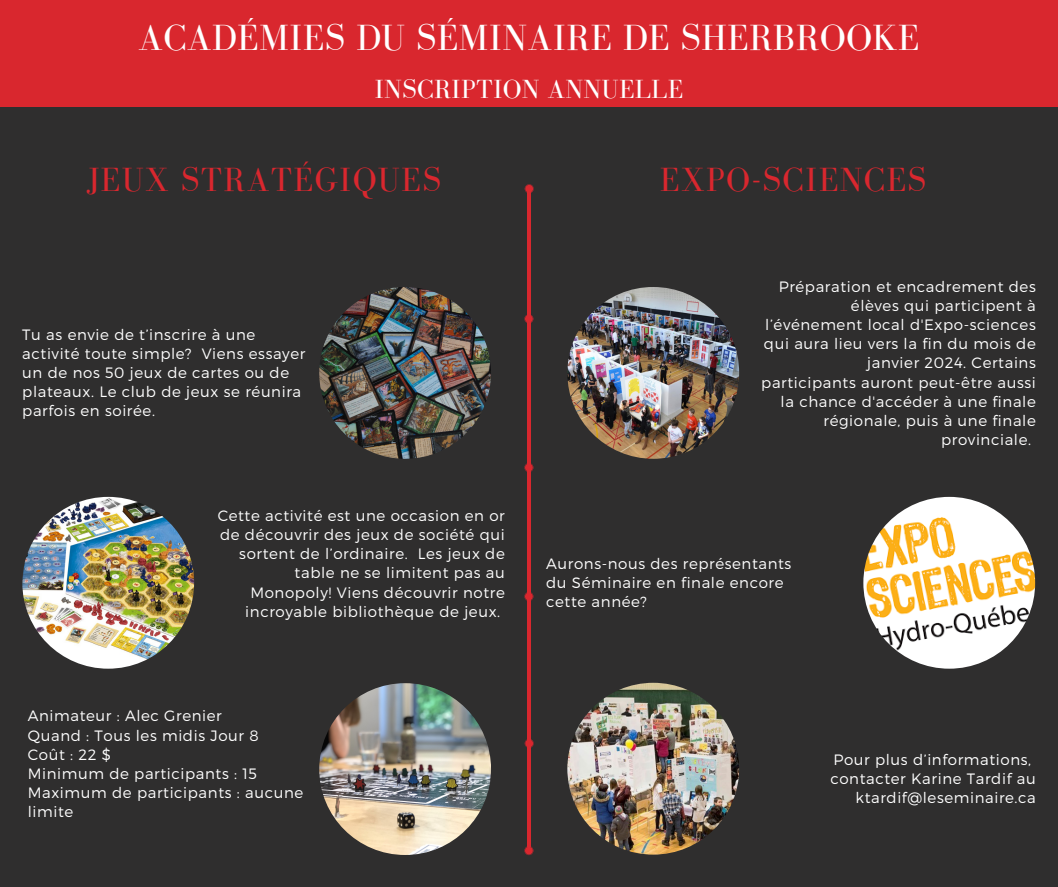
<style>
.page{position:relative;width:1058px;height:887px;background:#fff}
.page>*{position:absolute;margin:0;border:0;box-sizing:border-box;transform-origin:0 0}
.t1{font:37.5px "Bodoni FLF";letter-spacing:.01em;color:#fff}
.t2{font:34.5px "Bodoni FLF";letter-spacing:.04em;color:#d9272e}
.t3{font:27px "Bodoni FLF";letter-spacing:.01em;color:#fff}
.t4{font:300 15px/19.2px "Montserrat";letter-spacing:.04em;color:#fff}
</style>
<div class="page">
<div style="left:0;top:0;width:1058px;height:886px;background:#d9272e"></div>
<div style="left:0;top:107px;width:1058px;height:779px;background:#2f2e2e"></div>
<hr style="left:528px;top:187px;width:2px;height:660px;background:#d9272e">
<svg style="left:524px;top:184px;width:9px;height:9px"></svg>
<div style="left:525px;top:185px;width:8px;height:8px;background:#d9272e;border-radius:50%"></div>
<svg style="left:524px;top:314px;width:9px;height:9px"></svg>
<div style="left:525px;top:315px;width:8px;height:8px;background:#d9272e;border-radius:50%"></div>
<svg style="left:524px;top:463px;width:9px;height:9px"></svg>
<div style="left:525px;top:463px;width:8px;height:8px;background:#d9272e;border-radius:50%"></div>
<svg style="left:524px;top:592px;width:9px;height:9px"></svg>
<div style="left:525px;top:592px;width:8px;height:8px;background:#d9272e;border-radius:50%"></div>
<svg style="left:524px;top:739px;width:9px;height:9px"></svg>
<div style="left:525px;top:739px;width:8px;height:8px;background:#d9272e;border-radius:50%"></div>
<svg style="left:524px;top:846px;width:9px;height:9px"></svg>
<div style="left:525px;top:846px;width:8px;height:8px;background:#d9272e;border-radius:50%"></div>
<img style="left:319px;top:287px;width:172px;height:172px;border-radius:50%">
<img style="left:22px;top:497px;width:172px;height:171px;border-radius:50%">
<img style="left:319px;top:683px;width:172px;height:172px;border-radius:50%">
<img style="left:567px;top:287px;width:172px;height:172px;border-radius:50%">
<img style="left:863px;top:497px;width:172px;height:171px;border-radius:50%">
<img style="left:567px;top:682px;width:172px;height:172px;border-radius:50%">
<p class="t1" style="left:138px;top:17px;width:782px">ACADÉMIES DU SÉMINAIRE DE SHERBROOKE</p>
<p class="t3" style="left:374px;top:75px;width:310px">INSCRIPTION ANNUELLE</p>
<p class="t2" style="left:86px;top:160px;width:356px">JEUX STRATÉGIQUES</p>
<p class="t2" style="left:660px;top:160px;width:268px">EXPO-SCIENCES</p>
<p class="t4" style="left:22px;top:324px;width:284px">Tu as envie de t’inscrire à une activité toute simple? Viens essayer un de nos 50 jeux de cartes ou de plateaux. Le club de jeux se réunira parfois en soirée.</p>
<p class="t4" style="left:218px;top:505px;width:289px">Cette activité est une occasion en or</p>
<p class="t4" style="left:220px;top:524px;width:286px">de découvrir des jeux de société qui</p>
<p class="t4" style="left:239px;top:543px;width:267px">sortent de l’ordinaire. Les jeux de</p>
<p class="t4" style="left:295px;top:562px;width:212px">table ne se limitent pas au</p>
<p class="t4" style="left:250px;top:582px;width:256px">Monopoly! Viens découvrir notre</p>
<p class="t4" style="left:245px;top:601px;width:256px">incroyable bibliothèque de jeux.</p>
<p class="t4" style="left:28px;top:705px;width:195px">Animateur : Alec Grenier</p>
<p class="t4" style="left:28px;top:724px;width:232px">Quand : Tous les midis Jour 8</p>
<p class="t4" style="left:28px;top:744px;width:85px">Coût : 22 $</p>
<p class="t4" style="left:28px;top:763px;width:231px">Minimum de participants : 15</p>
<p class="t4" style="left:28px;top:782px;width:277px">Maximum de participants : aucune limite</p>
<p class="t4" style="left:764px;top:276px;width:273px;text-align:right">Préparation et encadrement des élèves qui participent à l’événement local d'Expo-sciences qui aura lieu vers la fin du mois de janvier 2024. Certains</p>
<p class="t4" style="left:761px;top:372px;width:276px">participants auront peut-être aussi</p>
<p class="t4" style="left:780px;top:391px;width:257px">la chance d'accéder à une finale</p>
<p class="t4" style="left:823px;top:410px;width:214px">régionale, puis à une finale</p>
<p class="t4" style="left:941px;top:429px;width:91px">provinciale.</p>
<p class="t4" style="left:546px;top:553px;width:247px">Aurons-nous des représentants du Séminaire en finale encore cette année?</p>
<p class="t4" style="left:833px;top:748px;width:199px">Pour plus d’informations,</p>
<p class="t4" style="left:830px;top:768px;width:207px;text-align:right">contacter Karine Tardif au ktardif@leseminaire.ca</p>
</div>
